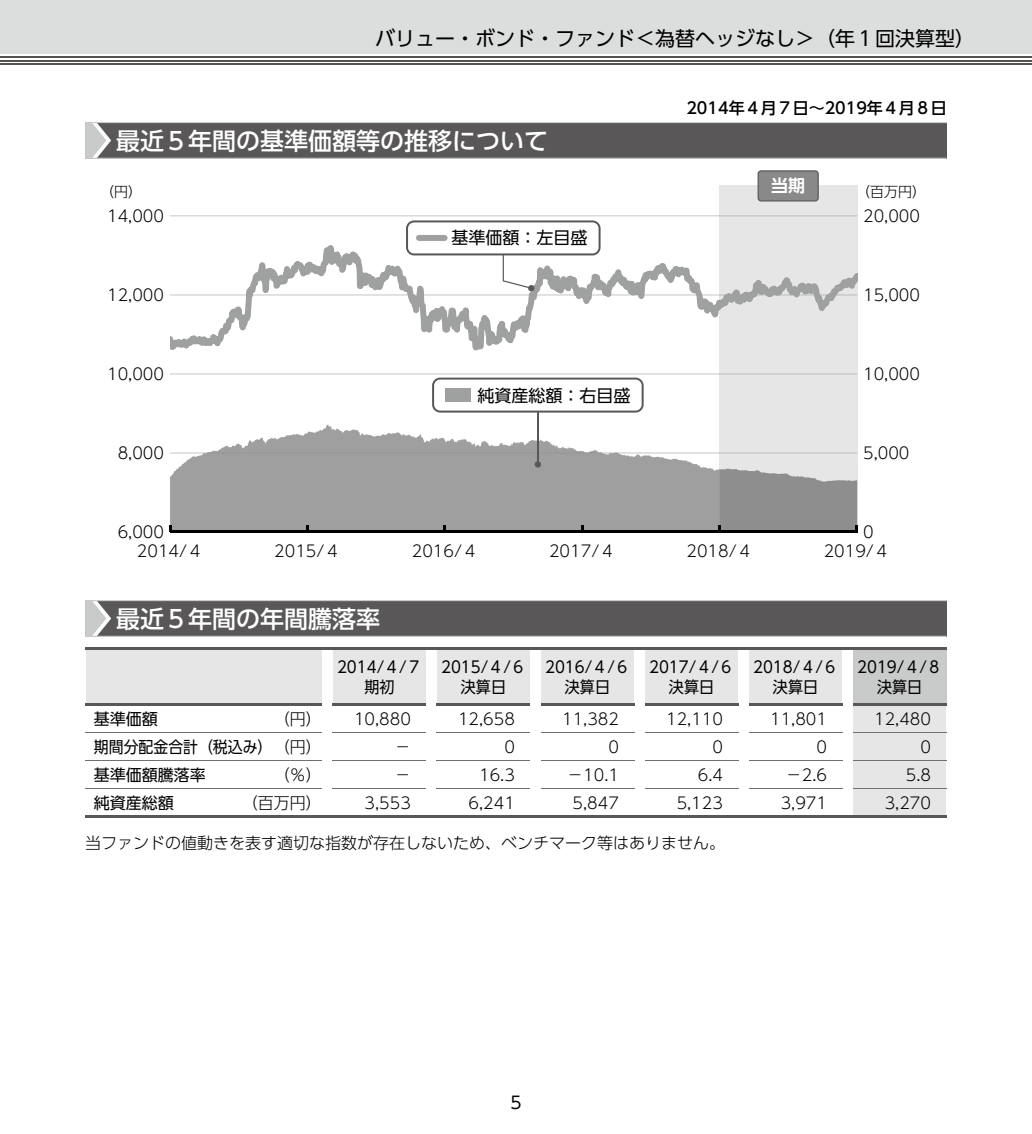
<style>
.page{position:relative;width:1032px;height:1134px;background:#fff}
.page>*{position:absolute;margin:0;border:0;box-sizing:border-box;transform-origin:0 0}
.t1{font:500 24px "UD Shin Go Pro";color:#fff}
.t2{font:20px "UD Shin Go Pro";color:#000}
.t3{font:17px "UD Shin Go Pro";color:#000}
.t4{font:700 17px "UD Shin Go Pro De";color:#fff}
.t5{font:300 16px "UD Shin Go Pro";color:#000}
.t6{font:16px/20px "UD Shin Go Pro";color:#000;text-align:center;scale:.94 1}
.t7{font:500 16px "UD Shin Go Pro";color:#000}
.t8{font:16px "UD Shin Go Pro";color:#000}
.t9{font:16px "UD Shin Go Pro";color:#000;scale:.93 1}
.t10{font:300 14px "UD Shin Go Pro";color:#000}
.s1{font-weight:300}
</style>
<div class="page">
<div style="left:0;top:0;width:1032px;height:54px;background:#dcdddd"></div>
<hr style="left:0;top:63px;width:1032px;height:2px;background:#545251">
<hr style="left:0;top:60px;width:1032px;height:1px;background:#545251">
<hr style="left:0;top:56px;width:1032px;height:2px;background:#545251">
<div style="left:85px;top:122px;width:862px;height:36px;background:#595757"></div>
<hr style="left:85px;top:158px;width:861px;height:1px;background:#c9caca">
<hr style="left:85px;top:122px;width:862px;height:1px;background:#c9caca">
<svg style="left:85px;top:123px;width:26px;height:35px"></svg>
<div style="left:719px;top:186px;width:138px;height:346px;background:#e6e6e6"></div>
<svg style="left:757px;top:170px;width:62px;height:31px"></svg>
<svg style="left:170px;top:425px;width:549px;height:106px;fill:#9f9fa0"></svg>
<svg style="left:170px;top:453px;width:687px;height:1px"></svg>
<svg style="left:170px;top:289px;width:687px;height:62px"></svg>
<svg style="left:718px;top:469px;width:140px;height:63px"></svg>
<hr style="left:170px;top:531px;width:687px;height:2px;background:#000">
<svg style="left:528px;top:285px;width:7px;height:7px"></svg>
<svg style="left:170px;top:216px;width:687px;height:73px"></svg>
<div style="left:416px;top:235px;width:31px;height:6px;background:#9fa0a0;border-radius:3px"></div>
<hr style="left:537px;top:398px;width:1px;height:67px;background:#595757">
<div style="left:535px;top:461px;width:6px;height:7px;background:#595757;border-radius:50%"></div>
<svg style="left:170px;top:374px;width:687px;height:39px"></svg>
<div style="left:445px;top:389px;width:26px;height:13px;background:#9fa0a0"></div>
<div style="left:85px;top:600px;width:862px;height:36px;background:#595757"></div>
<hr style="left:85px;top:636px;width:861px;height:1px;background:#c9caca">
<hr style="left:85px;top:600px;width:862px;height:1px;background:#c9caca">
<svg style="left:85px;top:601px;width:26px;height:35px"></svg>
<svg style="left:86px;top:648px;width:860px;height:170px"></svg>
<hr style="left:853px;top:816px;width:93px;height:2px;background:#595757">
<hr style="left:645px;top:704px;width:93px;height:2px;background:#595757">
<p class="t2" style="left:375px;top:22px;width:601px">バリュー・ボンド・ファンド＜為替ヘッジなし＞（年１回決算型）</p>
<h1 class="t1" style="left:116px;top:121px;width:433px">最近５年間の基準価額等の推移について</h1>
<p class="t7" style="left:686px;top:95px;width:262px">2014年４月７日～2019年４月８日</p>
<p class="t4" style="left:771px;top:172px;width:35px">当期</p>
<p class="t10" style="left:100px;top:181px;width:43px">（円）</p>
<p class="t10" style="left:856px;top:181px;width:71px">（百万円）</p>
<p class="t3" style="left:451px;top:224px;width:137px">基準価額：左目盛</p>
<p class="t5" style="left:863px;top:203px;width:58px">20,000</p>
<p class="t5" style="left:107px;top:203px;width:58px">14,000</p>
<p class="t5" style="left:107px;top:282px;width:58px">12,000</p>
<p class="t5" style="left:863px;top:282px;width:58px">15,000</p>
<p class="t5" style="left:107px;top:361px;width:58px">10,000</p>
<p class="t5" style="left:863px;top:361px;width:58px">10,000</p>
<p class="t3" style="left:478px;top:381px;width:154px">純資産総額：右目盛</p>
<p class="t5" style="left:118px;top:440px;width:48px">8,000</p>
<p class="t5" style="left:863px;top:440px;width:48px">5,000</p>
<p class="t5" style="left:118px;top:519px;width:48px">6,000</p>
<p class="t5" style="left:863px;top:519px;width:12px">0</p>
<p class="t5" style="left:137px;top:538px;width:68px">2014/４</p>
<p class="t5" style="left:274px;top:538px;width:68px">2015/４</p>
<p class="t5" style="left:412px;top:538px;width:68px">2016/４</p>
<p class="t5" style="left:549px;top:538px;width:68px">2017/４</p>
<p class="t5" style="left:686px;top:538px;width:68px">2018/４</p>
<p class="t5" style="left:824px;top:538px;width:68px">2019/４</p>
<h1 class="t1" style="left:116px;top:599px;width:265px">最近５年間の年間騰落率</h1>
<p class="t6" style="left:337px;top:656px;width:92px">2014/４/７期初</p>
<p class="t6" style="left:441px;top:656px;width:92px">2015/４/６決算日</p>
<p class="t6" style="left:545px;top:656px;width:92px">2016/４/６決算日</p>
<p class="t6" style="left:649px;top:656px;width:92px">2017/４/６決算日</p>
<p class="t6" style="left:753px;top:656px;width:92px">2018/４/６決算日</p>
<p class="t6" style="left:857px;top:656px;width:92px">2019/４/８決算日</p>
<p class="t8" style="left:94px;top:706px;width:65px">基準価額</p>
<p class="t5" style="left:274px;top:706px;width:49px">（円）</p>
<p class="t5" style="left:354px;top:706px;width:58px">10,880</p>
<p class="t5" style="left:458px;top:706px;width:58px">12,658</p>
<p class="t5" style="left:562px;top:706px;width:58px">11,382</p>
<p class="t5" style="left:666px;top:706px;width:58px">12,110</p>
<p class="t5" style="left:770px;top:706px;width:58px">11,801</p>
<p class="t5" style="left:874px;top:706px;width:58px">12,480</p>
<p class="t9" style="left:94px;top:734px;width:247px">期間分配金合計（税込み）<span class="s1">（円）</span></p>
<p class="t5" style="left:395px;top:734px;width:17px">－</p>
<p class="t5" style="left:504px;top:734px;width:12px">0</p>
<p class="t5" style="left:608px;top:734px;width:12px">0</p>
<p class="t5" style="left:712px;top:734px;width:12px">0</p>
<p class="t5" style="left:816px;top:734px;width:12px">0</p>
<p class="t5" style="left:920px;top:734px;width:12px">0</p>
<p class="t8" style="left:94px;top:762px;width:113px">基準価額騰落率</p>
<p class="t5" style="left:274px;top:762px;width:49px">（％）</p>
<p class="t5" style="left:395px;top:762px;width:17px">－</p>
<p class="t5" style="left:479px;top:762px;width:37px">16.3</p>
<p class="t5" style="left:567px;top:762px;width:53px">－10.1</p>
<p class="t5" style="left:698px;top:762px;width:27px">6.4</p>
<p class="t5" style="left:786px;top:762px;width:43px">－2.6</p>
<p class="t5" style="left:906px;top:762px;width:27px">5.8</p>
<p class="t8" style="left:94px;top:790px;width:81px">純資産総額</p>
<p class="t5" style="left:242px;top:790px;width:81px">（百万円）</p>
<p class="t5" style="left:365px;top:790px;width:48px">3,553</p>
<p class="t5" style="left:469px;top:790px;width:48px">6,241</p>
<p class="t5" style="left:573px;top:790px;width:48px">5,847</p>
<p class="t5" style="left:677px;top:790px;width:48px">5,123</p>
<p class="t5" style="left:781px;top:790px;width:48px">3,971</p>
<p class="t5" style="left:885px;top:790px;width:48px">3,270</p>
<p class="t5" style="left:85px;top:830px;width:641px">当ファンドの値動きを表す適切な指数が存在しないため、ベンチマーク等はありません。</p>
<p class="t3" style="left:510px;top:1089px;width:13px">5</p>
</div>
